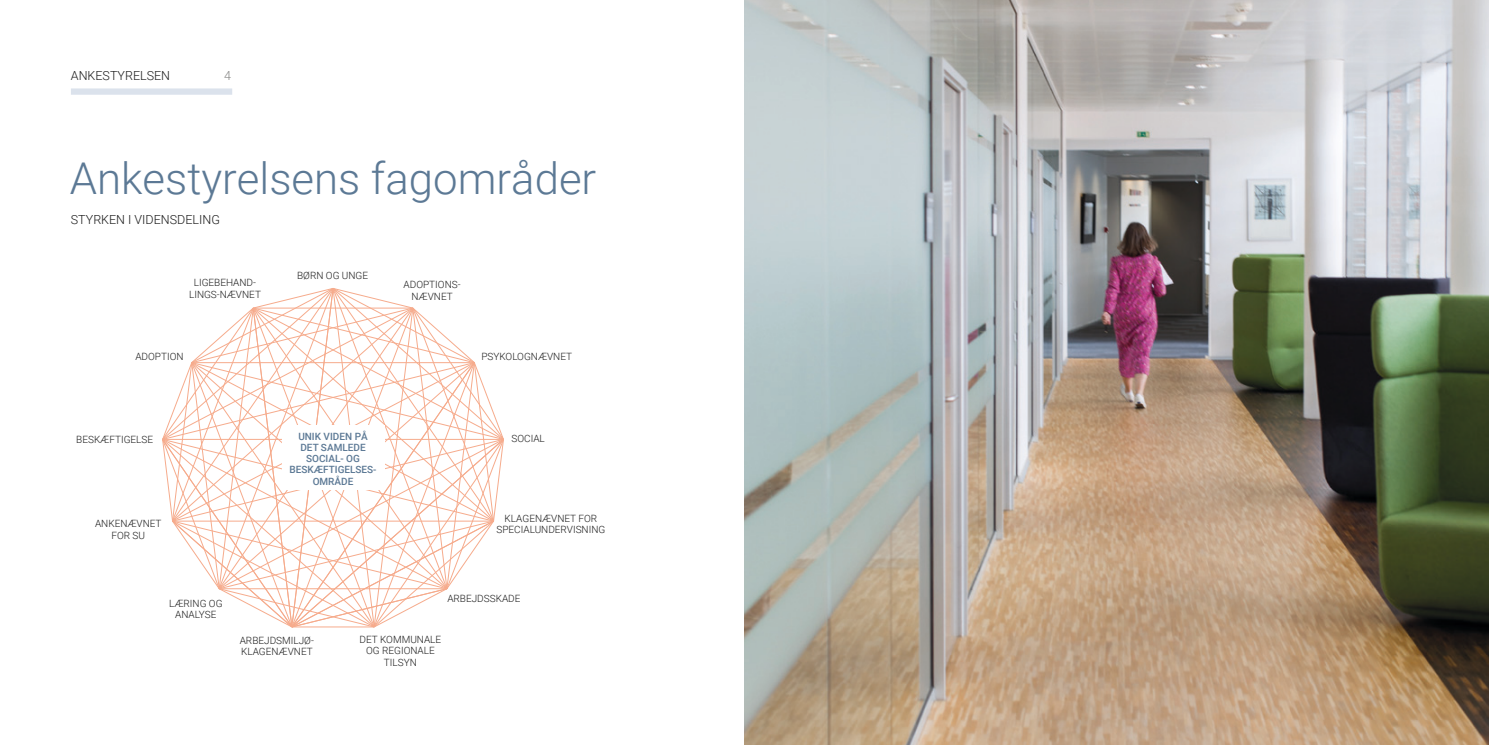
<style>
.page{position:relative;width:1489px;height:745px;background:#fff}
.page>*{position:absolute;margin:0;border:0;box-sizing:border-box;transform-origin:0 0}
.t1{font:300 43.75px "Roboto";color:#5c7995}
.t2{font:300 12.5px "Roboto";color:#1c1c1c}
.t3{font:300 12.5px "Roboto";color:#888887}
.t4{font:300 10px/11.2px "Roboto";color:#1c1c1c;text-align:center}
.t5{font:500 10px/11.2px "Roboto";color:#5c7995;text-align:center}
</style>
<div class="page">
<div style="left:71px;top:88px;width:161px;height:7px;background:#dbe2ec"></div>
<img style="left:744px;top:0;width:744px;height:744px">
<svg style="left:162px;top:288px;width:342px;height:339px"></svg>
<div style="left:281px;top:425px;width:103px;height:65px;background:#fff"></div>
<p class="t2" style="left:71px;top:67px;width:101px">ANKESTYRELSEN</p>
<p class="t3" style="left:224px;top:67px;width:8px">4</p>
<h1 class="t1" style="left:70px;top:147px;width:528px">Ankestyrelsens fagområder</h1>
<p class="t2" style="left:71px;top:210px;width:150px">STYRKEN I VIDENSDELING</p>
<p class="t4" style="left:189px;top:276px;width:73px">LIGEBEHAND-<br>LINGS-NÆVNET</p>
<p class="t4" style="left:297px;top:269px;width:73px">BØRN OG UNGE</p>
<p class="t4" style="left:403px;top:278px;width:59px">ADOPTIONS-<br>NÆVNET</p>
<p class="t4" style="left:135px;top:350px;width:50px">ADOPTION</p>
<p class="t4" style="left:481px;top:350px;width:92px">PSYKOLOGNÆVNET</p>
<p class="t4" style="left:76px;top:433px;width:78px">BESKÆFTIGELSE</p>
<p class="t5" style="left:289px;top:429px;width:89px">UNIK VIDEN PÅ<br>DET SAMLEDE<br>SOCIAL- OG<br>BESKÆFTIGELSES-<br>OMRÅDE</p>
<p class="t4" style="left:511px;top:432px;width:35px">SOCIAL</p>
<p class="t4" style="left:95px;top:517px;width:68px">ANKENÆVNET<br>FOR SU</p>
<p class="t4" style="left:496px;top:512px;width:110px">KLAGENÆVNET FOR<br>SPECIALUNDERVISNING</p>
<p class="t4" style="left:169px;top:596px;width:55px">LÆRING OG<br>ANALYSE</p>
<p class="t4" style="left:447px;top:592px;width:75px">ARBEJDSSKADE</p>
<p class="t4" style="left:240px;top:634px;width:76px;text-align:left">ARBEJDSMILJØ-<br>KLAGENÆVNET</p>
<p class="t4" style="left:359px;top:633px;width:83px">DET KOMMUNALE<br>OG REGIONALE<br>TILSYN</p>
</div>
